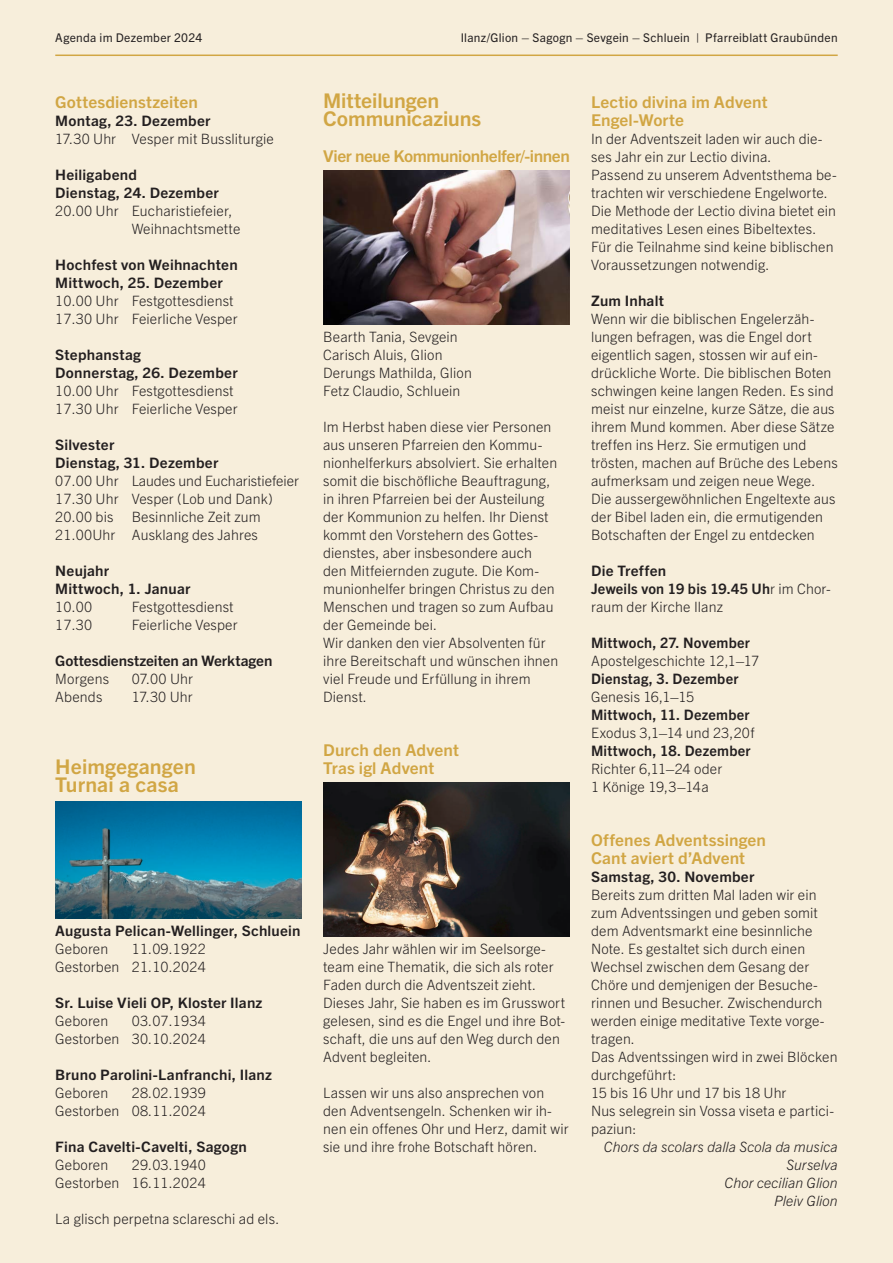
<style>
.page{position:relative;width:893px;height:1263px;background:#f7eedb}
.page>*{position:absolute;margin:0;border:0;box-sizing:border-box;transform-origin:0 0}
.t1{font:700 20.25px/18px "Trade Gothic Next LT Pro";color:#d1a644;scale:1.05 1}
.t2{font:700 16.35px/18px "Trade Gothic Next LT Pro";letter-spacing:.005em;color:#d1a644;scale:1.05 1}
.t3{font:700 16.35px "Trade Gothic Next LT Pro";letter-spacing:-.025em;color:#d1a644;scale:1.05 1}
.t4{font:700 14.4px/18px "Trade Gothic Next LT Pro";letter-spacing:.015em;color:#231f20;scale:1.05 1}
.t5{font:700 14.4px "Trade Gothic Next LT Pro";letter-spacing:.015em;color:#231f20}
.t6{font:300 14.25px/18px "Trade Gothic Next LT Pro";letter-spacing:.01em;color:#231f20}
.t7{font:italic 300 14.25px/18px "Trade Gothic Next LT Pro";letter-spacing:.005em;color:#231f20;text-align:right}
.t8{font:12px "Trade Gothic Next LT Pro";letter-spacing:.025em;color:#231f20}
.s1{font-weight:300;font-size:14.25px}
</style>
<div class="page">
<hr style="left:55px;top:55px;width:783px;height:1px;background:#d1a644">
<img style="left:55px;top:801px;width:247px;height:117px">
<img style="left:323px;top:171px;width:247px;height:153px">
<img style="left:323px;top:783px;width:247px;height:153px">
<p class="t8" style="left:55px;top:30px;width:148px">Agenda im Dezember 2024</p>
<p class="t8" style="left:461px;top:30px;width:379px">Ilanz/Glion – Sagogn – Sevgein – Schluein | Pfarreiblatt Graubünden</p>
<p class="t2" style="left:55px;top:92px;width:137px">Gottesdienstzeiten</p>
<p class="t4" style="left:55px;top:111px;width:149px">Montag, 23. Dezember</p>
<p class="t6" style="left:55px;top:129px;width:220px">17.30 Uhr Vesper mit Bussliturgie</p>
<p class="t4" style="left:55px;top:165px;width:157px">Heiligabend<br>Dienstag, 24. Dezember</p>
<p class="t6" style="left:132px;top:201px;width:110px;text-indent:-77px">20.00 Uhr Eucharistiefeier,<br>Weihnachtsmette</p>
<p class="t4" style="left:55px;top:255px;width:175px">Hochfest von Weihnachten<br>Mittwoch, 25. Dezember</p>
<p class="t6" style="left:55px;top:291px;width:184px">10.00 Uhr Festgottesdienst<br>17.30 Uhr Feierliche Vesper</p>
<p class="t4" style="left:55px;top:345px;width:175px">Stephanstag<br>Donnerstag, 26. Dezember</p>
<p class="t6" style="left:55px;top:381px;width:184px">10.00 Uhr Festgottesdienst<br>17.30 Uhr Feierliche Vesper</p>
<p class="t4" style="left:55px;top:435px;width:157px">Silvester<br>Dienstag, 31. Dezember</p>
<p class="t6" style="left:55px;top:471px;width:245px">07.00 Uhr Laudes und Eucharistiefeier<br>17.30 Uhr Vesper (Lob und Dank)<br>20.00 bis</p>
<p class="t6" style="left:55px;top:507px;width:207px;text-align:right">Besinnliche Zeit zum<br>21.00Uhr Ausklang des Jahres</p>
<p class="t4" style="left:55px;top:561px;width:130px">Neujahr<br>Mittwoch, 1. Januar</p>
<p class="t6" style="left:55px;top:597px;width:38px">10.00</p>
<p class="t6" style="left:132px;top:597px;width:103px">Festgottesdienst</p>
<p class="t6" style="left:55px;top:615px;width:38px">17.30</p>
<p class="t6" style="left:132px;top:615px;width:107px">Feierliche Vesper</p>
<p class="t4" style="left:55px;top:651px;width:208px">Gottesdienstzeiten an Werktagen</p>
<p class="t6" style="left:55px;top:669px;width:55px">Morgens</p>
<p class="t6" style="left:132px;top:669px;width:63px">07.00 Uhr</p>
<p class="t6" style="left:55px;top:687px;width:49px">Abends</p>
<p class="t6" style="left:132px;top:687px;width:62px">17.30 Uhr</p>
<h1 class="t1" style="left:55px;top:756px;width:135px">Heimgegangen<br>Turnai a casa</h1>
<p class="t4" style="left:55px;top:921px;width:235px">Augusta Pelican-Wellinger, Schluein</p>
<p class="t6" style="left:55px;top:939px;width:55px">Geboren</p>
<p class="t6" style="left:55px;top:939px;width:152px;text-align:right">11.09.1922<br>Gestorben 21.10.2024</p>
<p class="t4" style="left:55px;top:993px;width:199px">Sr. Luise Vieli OP, Kloster Ilanz</p>
<p class="t6" style="left:55px;top:1011px;width:55px">Geboren</p>
<p class="t6" style="left:55px;top:1011px;width:152px;text-align:right">03.07.1934<br>Gestorben 30.10.2024</p>
<p class="t4" style="left:55px;top:1065px;width:208px">Bruno Parolini-Lanfranchi, Ilanz</p>
<p class="t6" style="left:55px;top:1083px;width:55px">Geboren</p>
<p class="t6" style="left:55px;top:1083px;width:152px;text-align:right">28.02.1939<br>Gestorben 08.11.2024</p>
<p class="t4" style="left:55px;top:1137px;width:184px">Fina Cavelti-Cavelti, Sagogn</p>
<p class="t6" style="left:55px;top:1155px;width:55px">Geboren</p>
<p class="t6" style="left:55px;top:1155px;width:152px;text-align:right">29.03.1940<br>Gestorben 16.11.2024</p>
<p class="t6" style="left:55px;top:1209px;width:226px">La glisch perpetna sclareschi ad els.</p>
<h1 class="t1" style="left:323px;top:90px;width:152px">Mitteilungen<br>Communicaziuns</h1>
<p class="t3" style="left:323px;top:145px;width:236px">Vier neue Kommunionhelfer/-innen</p>
<p class="t6" style="left:323px;top:327px;width:150px">Bearth Tania, Sevgein<br>Carisch Aluis, Glion<br>Derungs Mathilda, Glion<br>Fetz Claudio, Schluein</p>
<p class="t6" style="left:323px;top:417px;width:237px">Im Herbst haben diese vier Personen aus unseren Pfarreien den Kommu&shy;nionhelferkurs absolviert. Sie erhalten somit die bischöfliche Beauftragung, in ihren Pfarreien bei der Austeilung der Kommunion zu helfen. Ihr Dienst kommt den Vorstehern des Gottes&shy;dienstes, aber insbesondere auch den Mitfeiernden zugute. Die Kom&shy;munionhelfer bringen Christus zu den Menschen und tragen so zum Aufbau der Gemeinde bei.<br>Wir danken den vier Absolventen für ihre Bereitschaft und wünschen ihnen viel Freude und Erfüllung in ihrem Dienst.</p>
<p class="t2" style="left:323px;top:740px;width:131px">Durch den Advent<br>Tras igl Advent</p>
<p class="t6" style="left:323px;top:939px;width:244px">Jedes Jahr wählen wir im Seelsorge&shy;team eine Thematik, die sich als roter Faden durch die Adventszeit zieht.<br>Dieses Jahr, Sie haben es im Grusswort gelesen, sind es die Engel und ihre Bot&shy;schaft, die uns auf den Weg durch den Advent begleiten.</p>
<p class="t6" style="left:323px;top:1083px;width:247px">Lassen wir uns also ansprechen von den Adventsengeln. Schenken wir ih&shy;nen ein offenes Ohr und Herz, damit wir sie und ihre frohe Botschaft hören.</p>
<p class="t2" style="left:591px;top:92px;width:170px">Lectio divina im Advent<br>Engel-Worte</p>
<p class="t6" style="left:591px;top:129px;width:247px">In der Adventszeit laden wir auch die&shy;ses Jahr ein zur Lectio divina.<br>Passend zu unserem Adventsthema be&shy;trachten wir verschiedene Engelworte.<br>Die Methode der Lectio divina bietet ein meditatives Lesen eines Bibeltextes.<br>Für die Teilnahme sind keine biblischen Voraussetzungen notwendig.</p>
<p class="t4" style="left:591px;top:291px;width:71px">Zum Inhalt</p>
<p class="t6" style="left:591px;top:309px;width:248px">Wenn wir die biblischen Engelerzäh&shy;lungen befragen, was die Engel dort eigentlich sagen, stossen wir auf ein&shy;drückliche Worte. Die biblischen Boten schwingen keine langen Reden. Es sind meist nur einzelne, kurze Sätze, die aus ihrem Mund kommen. Aber diese Sätze treffen ins Herz. Sie ermutigen und trösten, machen auf Brüche des Lebens aufmerksam und zeigen neue Wege.<br>Die aussergewöhnlichen Engeltexte aus der Bibel laden ein, die ermutigenden Botschaften der Engel zu entdecken</p>
<p class="t4" style="left:591px;top:561px;width:230px">Die Treffen<br>Jeweils von 19 bis 19.45 Uh<span class="s1">r im Chor-</span></p>
<p class="t6" style="left:591px;top:597px;width:133px">raum der Kirche Ilanz</p>
<p class="t5" style="left:591px;top:633px;width:160px">Mittwoch, 27. November</p>
<p class="t6" style="left:591px;top:651px;width:170px">Apostelgeschichte 12,1–17</p>
<p class="t5" style="left:591px;top:669px;width:149px">Dienstag, 3. Dezember</p>
<p class="t6" style="left:591px;top:687px;width:105px">Genesis 16,1–15</p>
<p class="t5" style="left:591px;top:705px;width:160px">Mittwoch, 11. Dezember</p>
<p class="t6" style="left:591px;top:723px;width:165px">Exodus 3,1–14 und 23,20f</p>
<p class="t5" style="left:591px;top:741px;width:161px">Mittwoch, 18. Dezember</p>
<p class="t6" style="left:591px;top:759px;width:133px">Richter 6,11–24 oder<br>1 Könige 19,3–14a</p>
<p class="t2" style="left:591px;top:830px;width:168px">Offenes Adventssingen<br>Cant aviert d’Advent</p>
<p class="t4" style="left:591px;top:867px;width:157px">Samstag, 30. November</p>
<p class="t6" style="left:591px;top:885px;width:248px">Bereits zum dritten Mal laden wir ein zum Adventssingen und geben somit dem Adventsmarkt eine besinnliche<br>Note. Es gestaltet sich durch einen<br>Wechsel zwischen dem Gesang der<br>Chöre und demjenigen der Besuche&shy;rinnen und Besucher. Zwischendurch werden einige meditative Texte vorge&shy;tragen.<br>Das Adventssingen wird in zwei Blöcken durchgeführt:<br>15 bis 16 Uhr und 17 bis 18 Uhr<br>Nus selegrein sin Vossa viseta e partici&shy;paziun:</p>
<p class="t7" style="left:604px;top:1137px;width:235px">Chors da scolars dalla Scola da musica<br>Surselva<br>Chor cecilian Glion<br>Pleiv Glion</p>
</div>
